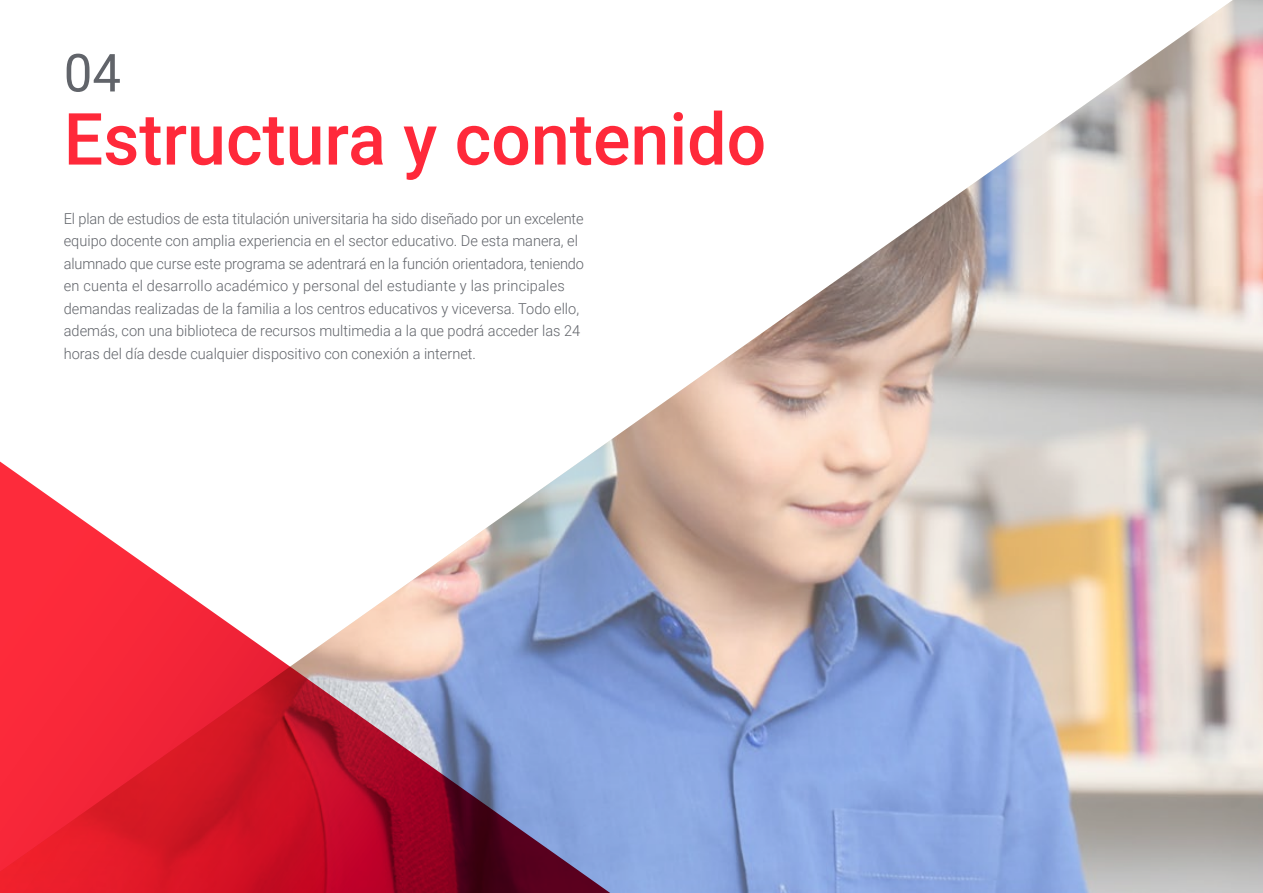
<style>
.page{position:relative;width:1263px;height:893px;background:#fff}
.page>*{position:absolute;margin:0;border:0;box-sizing:border-box;transform-origin:0 0}
.t1{font:500 72px "Roboto";color:#ff293a}
.t2{font:52.5px "Roboto";color:#61646a}
.t3{font:300 15px/22.5px "Roboto";color:#61646a}
</style>
<div class="page">
<img style="left:602px;top:0;width:661px;height:893px">
<svg style="left:0;top:446px;width:640px;height:447px"></svg>
<h2 class="t2" style="left:64px;top:36px;width:59px">04</h2>
<h1 class="t1" style="left:64px;top:89px;width:704px">Estructura y contenido</h1>
<p class="t3" style="left:64px;top:207px;width:522px">El plan de estudios de esta titulación universitaria ha sido diseñado por un excelente equipo docente con amplia experiencia en el sector educativo. De esta manera, el alumnado que curse este programa se adentrará en la función orientadora, teniendo en cuenta el desarrollo académico y personal del estudiante y las principales demandas realizadas de la familia a los centros educativos y viceversa. Todo ello, además, con una biblioteca de recursos multimedia a la que podrá acceder las 24 horas del día desde cualquier dispositivo con conexión a internet.</p>
</div>
